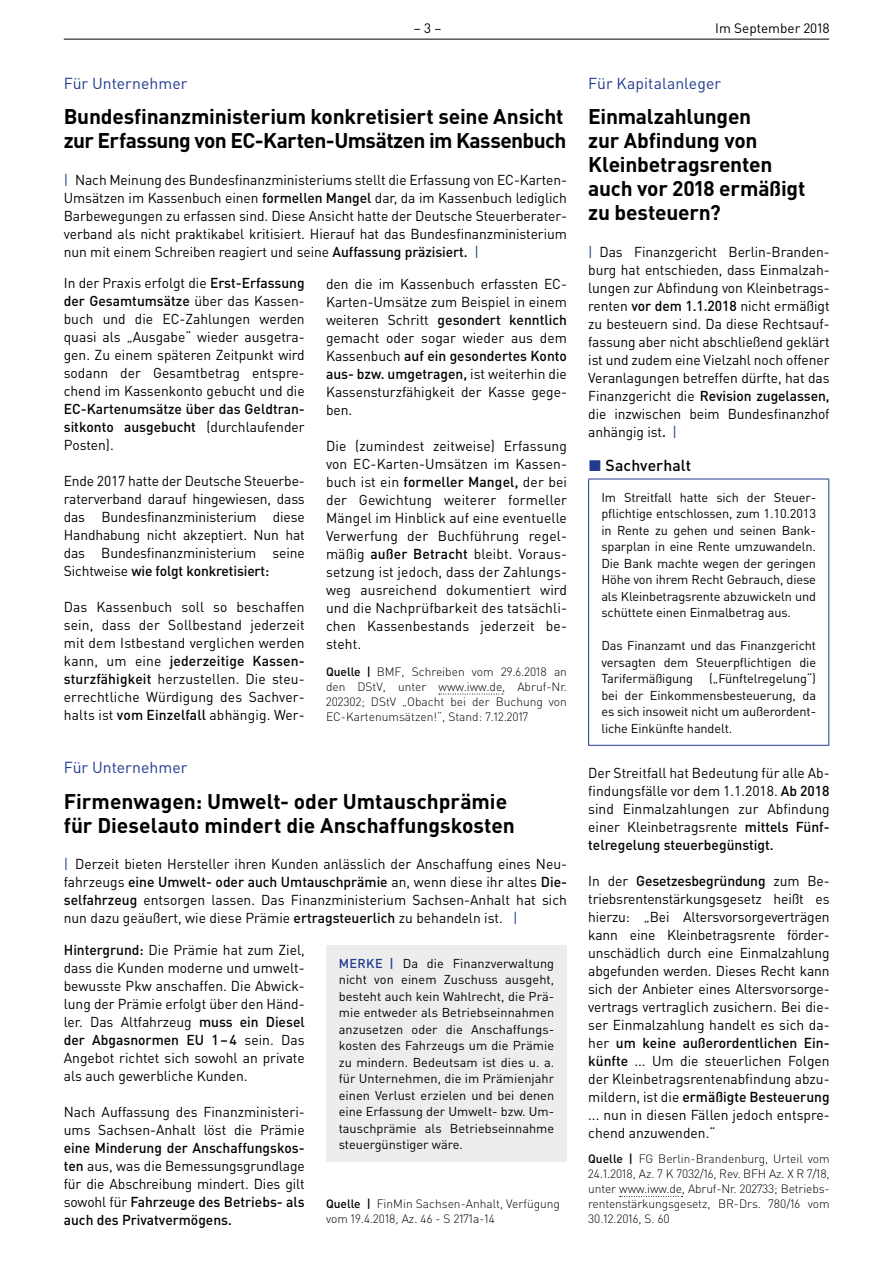
<style>
.page{position:relative;width:893px;height:1263px;background:#fff}
.page>*{position:absolute;margin:0;border:0;box-sizing:border-box;transform-origin:0 0}
.t1{font:700 21px/24px "DIN Pro";letter-spacing:-.01em;color:#000}
.t2{font:15.75px "DIN Pro";color:#213a8f}
.t3{font:500 15.75px "DIN Pro";letter-spacing:.005em;color:#000}
.t4{font:14.25px/18px "DIN Pro";color:#000;text-align:justify}
.t5{font:500 14.25px/18px "DIN Pro";color:#000;text-align:justify}
.t6{font:13.5px "DIN Pro";color:#000}
.t7{font:12.75px/16.5px "DIN Pro";letter-spacing:-.01em;color:#000;text-align:justify}
.t8{font:300 12px/15px "DIN Pro";color:#000;text-align:justify}
.s1{color:#213a8f}
.s2{font-weight:500}
.s3{font-weight:400}
.s4{font-weight:500;color:#213a8f}
</style>
<div class="page">
<hr style="left:64px;top:39px;width:765px;height:1px;background:#000">
<svg style="left:439px;top:694px;width:64px;height:1px"></svg>
<div style="left:326px;top:945px;width:241px;height:217px;background:#ededed"></div>
<svg style="left:620px;top:1196px;width:63px;height:1px"></svg>
<hr style="left:588px;top:479px;width:241px;height:1px;background:#213a8f">
<hr style="left:588px;top:479px;width:1px;height:266px;background:#213a8f">
<hr style="left:828px;top:479px;width:1px;height:266px;background:#213a8f">
<hr style="left:588px;top:745px;width:241px;height:1px;background:#213a8f">
<p class="t6" style="left:414px;top:19px;width:29px">– 3 –</p>
<p class="t6" style="left:715px;top:19px;width:116px">Im September 2018</p>
<p class="t2" style="left:64px;top:73px;width:125px">Für Unternehmer</p>
<h1 class="t1" style="left:64px;top:103px;width:504px">Bundesfinanzministerium konkretisiert seine Ansicht zur Erfassung von EC-Karten-Umsätzen im Kassenbuch</h1>
<p class="t4" style="left:64px;top:171px;width:505px"><span class="s1">|</span> Nach Meinung des Bundesfinanzministeriums stellt die Erfassung von EC-Karten-Umsätzen im Kassenbuch einen <span class="s2">formellen Mangel</span> dar, da im Kassenbuch lediglich Barbewegungen zu erfassen sind. Diese Ansicht hatte der Deutsche Steuerberater&shy;verband als nicht praktikabel kritisiert. Hierauf hat das Bundesfinanzministerium nun mit einem Schreiben reagiert und seine <span class="s2">Auffassung präzisiert.</span> <span class="s1">|</span></p>
<p class="t4" style="left:64px;top:273px;width:242px">In der Praxis erfolgt die <span class="s2">Erst-Erfassung der Gesamtumsätze</span> über das Kassen&shy;buch und die EC-Zahlungen werden quasi als „Ausgabe“ wieder ausgetra&shy;gen. Zu einem späteren Zeitpunkt wird sodann der Gesamtbetrag entspre&shy;chend im Kassenkonto gebucht und die</p>
<p class="t5" style="left:64px;top:399px;width:242px">EC-Kartenumsätze über das Geldtran&shy;sitkonto ausgebucht <span class="s3">(durchlaufender Posten).</span></p>
<p class="t4" style="left:64px;top:471px;width:242px">Ende 2017 hatte der Deutsche Steuerbe&shy;raterverband darauf hingewiesen, dass das Bundesfinanzministerium diese Handhabung nicht akzeptiert. Nun hat das Bundesfinanzministerium seine Sichtweise <span class="s2">wie folgt konkretisiert:</span></p>
<p class="t4" style="left:64px;top:597px;width:242px">Das Kassenbuch soll so beschaffen sein, dass der Sollbestand jederzeit mit dem Istbestand verglichen werden kann, um eine <span class="s2">jederzeitige Kassen&shy;sturzfähigkeit</span> herzustellen. Die steu&shy;errechtliche Würdigung des Sachver&shy;halts ist <span class="s2">vom Einzelfall</span> abhängig. Wer-</p>
<p class="t4" style="left:326px;top:274px;width:242px">den die im Kassenbuch erfassten EC-Karten-Umsätze zum Beispiel in einem weiteren Schritt <span class="s2">gesondert kenntlich </span>gemacht oder sogar wieder aus dem Kassenbuch <span class="s2">auf ein gesondertes Konto aus- bzw. umgetragen,</span> ist weiterhin die Kassensturzfähigkeit der Kasse gege&shy;ben.</p>
<p class="t4" style="left:326px;top:436px;width:242px">Die (zumindest zeitweise) Erfassung von EC-Karten-Umsätzen im Kassen&shy;buch ist ein <span class="s2">formeller Mangel,</span> der bei der Gewichtung weiterer formeller Mängel im Hinblick auf eine eventuelle Verwerfung der Buchführung regel&shy;mäßig <span class="s2">außer Betracht</span> bleibt. Voraus&shy;setzung ist jedoch, dass der Zahlungs&shy;weg ausreichend dokumentiert wird und die Nachprüfbarkeit des tatsächli&shy;chen Kassenbestands jederzeit be&shy;steht.</p>
<p class="t8" style="left:326px;top:664px;width:242px"><span class="s2">Quelle |</span> BMF, Schreiben vom 29.6.2018 an den DStV, unter www.iww.de, Abruf-Nr.<br>202302; DStV „Obacht bei der Buchung von EC-Kartenumsätzen!“, Stand: 7.12.2017</p>
<p class="t2" style="left:64px;top:757px;width:125px">Für Unternehmer</p>
<h1 class="t1" style="left:64px;top:789px;width:453px">Firmenwagen: Umwelt- oder Umtauschprämie für Dieselauto mindert die Anschaffungskosten</h1>
<p class="t4" style="left:64px;top:855px;width:505px"><span class="s1">|</span> Derzeit bieten Hersteller ihren Kunden anlässlich der Anschaffung eines Neu&shy;fahrzeugs <span class="s2">eine Umwelt- oder auch Umtauschprämie</span> an, wenn diese ihr altes <span class="s2">Die&shy;selfahrzeug</span> entsorgen lassen. Das Finanzministerium Sachsen-Anhalt hat sich nun dazu geäußert, wie diese Prämie <span class="s2">ertragsteuerlich</span> zu behandeln ist. <span class="s1">|</span></p>
<p class="t4" style="left:64px;top:940px;width:242px"><span class="s2">Hintergrund:</span> Die Prämie hat zum Ziel, dass die Kunden moderne und umwelt&shy;bewusste Pkw anschaffen. Die Abwick&shy;lung der Prämie erfolgt über den Händ&shy;ler. Das Altfahrzeug <span class="s2">muss ein Diesel der Abgasnormen EU 1–4</span> sein. Das Angebot richtet sich sowohl an private als auch gewerbliche Kunden.</p>
<p class="t4" style="left:64px;top:1102px;width:242px">Nach Auffassung des Finanzministeri&shy;ums Sachsen-Anhalt löst die Prämie</p>
<p class="t5" style="left:64px;top:1138px;width:242px">eine Minderung der Anschaffungskos&shy;ten <span class="s3">aus, was die Bemessungsgrundlage für die Abschreibung mindert. Dies gilt sowohl für</span> Fahrzeuge des Betriebs- als auch des Privatvermögens.</p>
<p class="t7" style="left:339px;top:954px;width:217px"><span class="s4">MERKE |</span> Da die Finanzverwaltung nicht von einem Zuschuss ausgeht, besteht auch kein Wahlrecht, die Prä&shy;mie entweder als Betriebseinnahmen anzusetzen oder die Anschaffungs&shy;kosten des Fahrzeugs um die Prämie zu mindern. Bedeutsam ist dies u. a. für Unternehmen, die im Prämienjahr einen Verlust erzielen und bei denen eine Erfassung der Umwelt- bzw. Um&shy;tauschprämie als Betriebseinnahme steuergünstiger wäre.</p>
<p class="t8" style="left:326px;top:1195px;width:236px"><span class="s2">Quelle |</span> FinMin Sachsen-Anhalt, Verfügung vom 19.4.2018, Az. 46 - S 2171a-14</p>
<p class="t2" style="left:588px;top:73px;width:134px">Für Kapitalanleger</p>
<h1 class="t1" style="left:588px;top:103px;width:219px">Einmalzahlungen<br>zur Abfindung von<br>Kleinbetragsrenten auch vor 2018 ermäßigt zu besteuern?</h1>
<p class="t4" style="left:588px;top:243px;width:243px"><span class="s1">|</span> Das Finanzgericht Berlin-Branden&shy;burg hat entschieden, dass Einmalzah&shy;lungen zur Abfindung von Kleinbetrags&shy;renten <span class="s2">vor dem 1.1.2018</span> nicht ermäßigt zu besteuern sind. Da diese Rechtsauf&shy;fassung aber nicht abschließend geklärt ist und zudem eine Vielzahl noch offener Veranlagungen betreffen dürfte, hat das Finanzgericht die <span class="s2">Revision zugelassen, </span>die inzwischen beim Bundesfinanzhof anhängig ist<span class="s2">.</span> <span class="s1">|</span></p>
<p class="t3" style="left:589px;top:454px;width:104px"><span class="s1">◼</span> Sachverhalt</p>
<p class="t7" style="left:601px;top:488px;width:216px">Im Streitfall hatte sich der Steuer&shy;pflichtige entschlossen, zum 1.10.2013 in Rente zu gehen und seinen Bank&shy;sparplan in eine Rente umzuwandeln.<br>Die Bank machte wegen der geringen Höhe von ihrem Recht Gebrauch, diese als Kleinbetragsrente abzuwickeln und schüttete einen Einmalbetrag aus.</p>
<p class="t7" style="left:601px;top:637px;width:216px">Das Finanzamt und das Finanzgericht versagten dem Steuerpflichtigen die Tarifermäßigung</p>
<p class="t7" style="left:601px;top:670px;width:216px;text-indent:108px">(„Fünftelregelung“) bei der Einkommensbesteuerung, da es sich insoweit nicht um außerordent&shy;liche Einkünfte handelt.</p>
<p class="t4" style="left:588px;top:763px;width:243px">Der Streitfall hat Bedeutung für alle Ab&shy;findungsfälle vor dem 1.1.2018. <span class="s2">Ab 2018 </span>sind Einmalzahlungen zur Abfindung einer Kleinbetragsrente <span class="s2">mittels Fünf&shy;telregelung steuerbegünstigt.</span></p>
<p class="t4" style="left:588px;top:871px;width:243px">In der <span class="s2">Gesetzesbegründung</span> zum Be&shy;triebsrentenstärkungsgesetz heißt es hierzu: „Bei Altersvorsorgeverträgen kann eine Kleinbetragsrente förder&shy;unschädlich durch eine Einmalzahlung abgefunden werden. Dieses Recht kann sich der Anbieter eines Altersvorsorge&shy;vertrags vertraglich zusichern. Bei die&shy;ser Einmalzahlung handelt es sich da&shy;her <span class="s2">um keine außerordentlichen Ein&shy;künfte</span> ... Um die steuerlichen Folgen der Kleinbetragsrentenabfindung abzu&shy;mildern, ist die <span class="s2">ermäßigte Besteuerung </span>... nun in diesen Fällen jedoch entspre&shy;chend anzuwenden.“</p>
<p class="t8" style="left:588px;top:1151px;width:243px"><span class="s2">Quelle |</span> FG Berlin-Brandenburg, Urteil vom 24.1.2018, Az. 7 K 7032/16, Rev. BFH Az. X R 7/18, unter www.iww.de, Abruf-Nr. 202733; Betriebs&shy;rentenstärkungsgesetz, BR-Drs. 780/16 vom 30.12.2016, S. 60</p>
</div>
